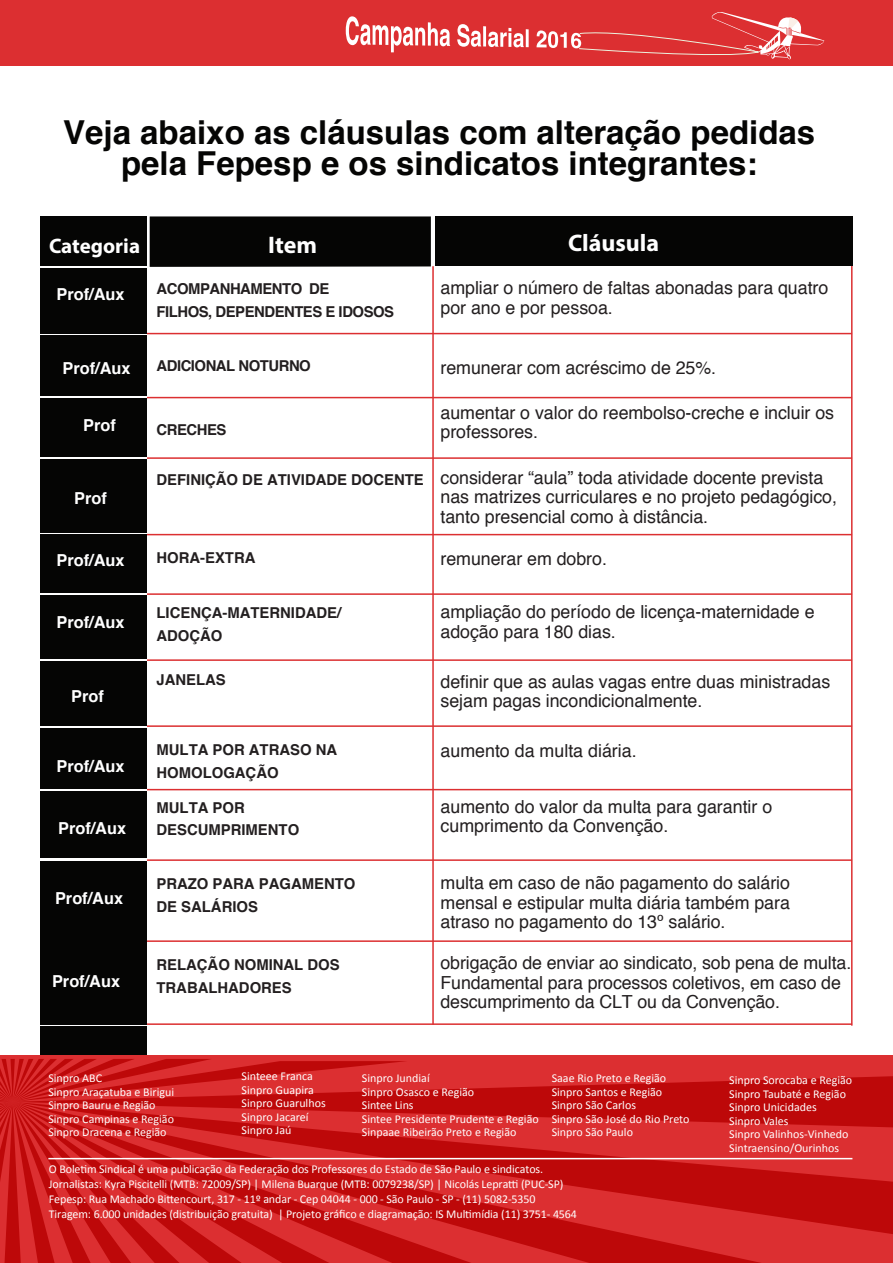
<style>
.page{position:relative;width:893px;height:1263px;background:#fff}
.page>*{position:absolute;margin:0;border:0;box-sizing:border-box;transform-origin:0 0}
.t1{font:700 33px/31.5px "Helvetica";color:#050504;text-align:center}
.t2{font:700 24px "Myriad Pro";color:#fff}
.t3{font:700 21px "Myriad Pro";color:#fff}
.t4{font:18px/19.5px "Helvetica";letter-spacing:-.005em;color:#231f20}
.t5{font:700 16.5px "Helvetica";color:#fff}
.t6{font:700 15px/22.5px "Helvetica";color:#231f20}
.t7{font:700 15px/22.5px "Helvetica";letter-spacing:-.03em;color:#231f20}
.t8{font:12px/13.5px "Calibri";letter-spacing:-.01em;color:#fff}
</style>
<div class="page">
<div style="left:40px;top:1026px;width:107px;height:77px;background:#050504"></div>
<div style="left:0;top:1055px;width:893px;height:208px;background:#dc2f31"></div>
<svg style="left:407px;top:1237px;width:354px;height:26px;fill:#bd0809"></svg>
<svg style="left:407px;top:1137px;width:486px;height:100px"></svg>
<svg style="left:407px;top:1076px;width:486px;height:52px;fill:#bd0809"></svg>
<svg style="left:0;top:1059px;width:407px;height:204px"></svg>
<hr style="left:432px;top:266px;width:2px;height:759px;background:#dc2f31">
<hr style="left:851px;top:264px;width:1px;height:762px;background:#dc2f31">
<hr style="left:147px;top:333px;width:705px;height:1px;background:#dc2f31">
<hr style="left:147px;top:397px;width:705px;height:1px;background:#dc2f31">
<hr style="left:147px;top:457px;width:705px;height:2px;background:#dc2f31">
<hr style="left:147px;top:534px;width:705px;height:1px;background:#dc2f31">
<hr style="left:147px;top:593px;width:705px;height:2px;background:#dc2f31">
<hr style="left:147px;top:659px;width:705px;height:2px;background:#dc2f31">
<hr style="left:147px;top:725px;width:705px;height:2px;background:#dc2f31">
<hr style="left:147px;top:789px;width:705px;height:1px;background:#dc2f31">
<hr style="left:147px;top:859px;width:705px;height:2px;background:#dc2f31">
<hr style="left:147px;top:940px;width:705px;height:2px;background:#dc2f31">
<hr style="left:147px;top:1023px;width:705px;height:2px;background:#dc2f31">
<div style="left:0;top:0;width:893px;height:66px;background:#dc2f31"></div>
<div style="left:150px;top:216px;width:281px;height:51px;background:#050504"></div>
<div style="left:435px;top:216px;width:418px;height:50px;background:#050504"></div>
<div style="left:40px;top:216px;width:107px;height:50px;background:#050504"></div>
<div style="left:40px;top:268px;width:107px;height:65px;background:#050504"></div>
<div style="left:40px;top:336px;width:107px;height:60px;background:#050504"></div>
<div style="left:40px;top:398px;width:107px;height:59px;background:#050504"></div>
<div style="left:40px;top:459px;width:107px;height:73px;background:#050504"></div>
<div style="left:40px;top:595px;width:107px;height:64px;background:#050504"></div>
<div style="left:40px;top:728px;width:107px;height:60px;background:#050504"></div>
<div style="left:40px;top:791px;width:107px;height:67px;background:#050504"></div>
<div style="left:40px;top:861px;width:107px;height:79px;background:#050504"></div>
<div style="left:40px;top:941px;width:107px;height:84px;background:#050504"></div>
<div style="left:40px;top:661px;width:107px;height:65px;background:#050504"></div>
<div style="left:40px;top:535px;width:107px;height:58px;background:#050504"></div>
<hr style="left:48px;top:1158px;width:804px;height:1px;background:#fff">
<svg style="left:346px;top:16px;width:104px;height:36px"></svg>
<svg style="left:457px;top:24px;width:24px;height:23px"></svg>
<hr style="left:483px;top:26px;width:3px;height:21px;background:#fff">
<svg style="left:488px;top:28px;width:36px;height:19px"></svg>
<hr style="left:526px;top:29px;width:3px;height:18px;background:#fff">
<svg style="left:536px;top:12px;width:289px;height:48px"></svg>
<h1 class="t1" style="left:63px;top:117px;width:754px">Veja abaixo as cláusulas com alteração pedidas pela Fepesp e os sindicatos integrantes:</h1>
<h3 class="t3" style="left:49px;top:232px;width:93px">Categoria</h3>
<h2 class="t2" style="left:268px;top:229px;width:51px">Item</h2>
<h2 class="t2" style="left:568px;top:228px;width:93px">Cláusula</h2>
<h3 class="t5" style="left:57px;top:281px;width:70px">Prof/Aux</h3>
<h3 class="t5" style="left:63px;top:355px;width:70px">Prof/Aux</h3>
<h3 class="t5" style="left:83px;top:412px;width:34px">Prof</h3>
<h3 class="t5" style="left:74px;top:485px;width:34px">Prof</h3>
<h3 class="t5" style="left:57px;top:546px;width:70px">Prof/Aux</h3>
<h3 class="t5" style="left:57px;top:609px;width:70px">Prof/Aux</h3>
<h3 class="t5" style="left:71px;top:683px;width:34px">Prof</h3>
<h3 class="t5" style="left:57px;top:753px;width:70px">Prof/Aux</h3>
<h3 class="t5" style="left:58px;top:815px;width:70px">Prof/Aux</h3>
<h3 class="t5" style="left:55px;top:885px;width:70px">Prof/Aux</h3>
<h3 class="t5" style="left:52px;top:968px;width:70px">Prof/Aux</h3>
<p class="t7" style="left:156px;top:278px;width:239px">ACOMPANHAMENTO DE<br>FILHOS, DEPENDENTES E IDOSOS</p>
<h3 class="t4" style="left:441px;top:278px;width:389px">ampliar o número de faltas abonadas para quatro por ano e por pessoa.</h3>
<p class="t7" style="left:156px;top:354px;width:156px">ADICIONAL NOTURNO</p>
<h3 class="t4" style="left:441px;top:357px;width:277px">remunerar com acréscimo de 25%.</h3>
<p class="t7" style="left:156px;top:419px;width:71px">CRECHES</p>
<h3 class="t4" style="left:441px;top:402px;width:395px">aumentar o valor do reembolso-creche e incluir os professores.</h3>
<p class="t6" style="left:156px;top:468px;width:269px">DEFINIÇÃO DE ATIVIDADE DOCENTE</p>
<h3 class="t4" style="left:441px;top:467px;width:398px">considerar “aula” toda atividade docente prevista nas matrizes curriculares e no projeto pedagógico, tanto presencial como à distância.</h3>
<p class="t6" style="left:156px;top:546px;width:100px">HORA-EXTRA</p>
<h3 class="t4" style="left:441px;top:549px;width:168px">remunerar em dobro.</h3>
<p class="t6" style="left:156px;top:602px;width:186px">LICENÇA-MATERNIDADE/<br>ADOÇÃO</p>
<h3 class="t4" style="left:441px;top:602px;width:376px">ampliação do período de licença-maternidade e adoção para 180 dias.</h3>
<p class="t6" style="left:156px;top:669px;width:71px">JANELAS</p>
<h3 class="t4" style="left:441px;top:671px;width:391px">definir que as aulas vagas entre duas ministradas sejam pagas incondicionalmente.</h3>
<p class="t6" style="left:156px;top:739px;width:182px">MULTA POR ATRASO NA<br>HOMOLOGAÇÃO</p>
<h3 class="t4" style="left:441px;top:741px;width:198px">aumento da multa diária.</h3>
<p class="t6" style="left:156px;top:796px;width:144px">MULTA POR<br>DESCUMPRIMENTO</p>
<h3 class="t4" style="left:441px;top:796px;width:333px">aumento do valor da multa para garantir o cumprimento da Convenção.</h3>
<p class="t6" style="left:156px;top:873px;width:200px">PRAZO PARA PAGAMENTO<br>DE SALÁRIOS</p>
<h3 class="t4" style="left:441px;top:873px;width:351px;text-align:justify">multa em caso de não pagamento do salário mensal e estipular multa diária também para atraso no pagamento do 13º salário.</h3>
<p class="t6" style="left:156px;top:954px;width:185px">RELAÇÃO NOMINAL DOS<br>TRABALHADORES</p>
<h3 class="t4" style="left:441px;top:953px;width:412px">obrigação de enviar ao sindicato, sob pena de multa.<br>Fundamental para processos coletivos, em caso de descumprimento da CLT ou da Convenção.</h3>
<p class="t8" style="left:242px;top:1070px;width:86px">Sinteee Franca<br>Sinpro Guapira<br>Sinpro Guarulhos<br>Sinpro Jacareí<br>Sinpro Jaú</p>
<p class="t8" style="left:729px;top:1073px;width:124px">Sinpro Sorocaba e Região<br>Sinpro Taubaté e Região<br>Sinpro Unicidades<br>Sinpro Vales<br>Sinpro Valinhos-Vinhedo<br>Sintraensino/Ourinhos</p>
<p class="t8" style="left:48px;top:1072px;width:127px">Sinpro ABC<br>Sinpro Araçatuba e Birigui<br>Sinpro Bauru e Região<br>Sinpro Campinas e Região<br>Sinpro Dracena e Região</p>
<p class="t8" style="left:362px;top:1072px;width:178px">Sinpro Jundiaí<br>Sinpro Osasco e Região<br>Sintee Lins<br>Sintee Presidente Prudente e Região<br>Sinpaae Ribeirão Preto e Região</p>
<p class="t8" style="left:552px;top:1072px;width:139px">Saae Rio Preto e Região<br>Sinpro Santos e Região<br>Sinpro São Carlos<br>Sinpro São José do Rio Preto<br>Sinpro São Paulo</p>
<p class="t8" style="left:49px;top:1161px;width:530px;line-height:15px">O Boletim Sindical é uma publicação da Federação dos Professores do Estado de São Paulo e sindicatos.<br>Jornalistas: Kyra Piscitelli (MTB: 72009/SP) | Milena Buarque (MTB: 0079238/SP) | Nicolás Lepratti (PUC-SP)<br>Fepesp: Rua Machado Bittencourt, 317 - 11º andar - Cep 04044 - 000 - São Paulo - SP - (11) 5082-5350<br>Tiragem: 6.000 unidades (distribuição gratuita) | Projeto gráfico e diagramação: IS Multimídia (11) 3751- 4564</p>
</div>
